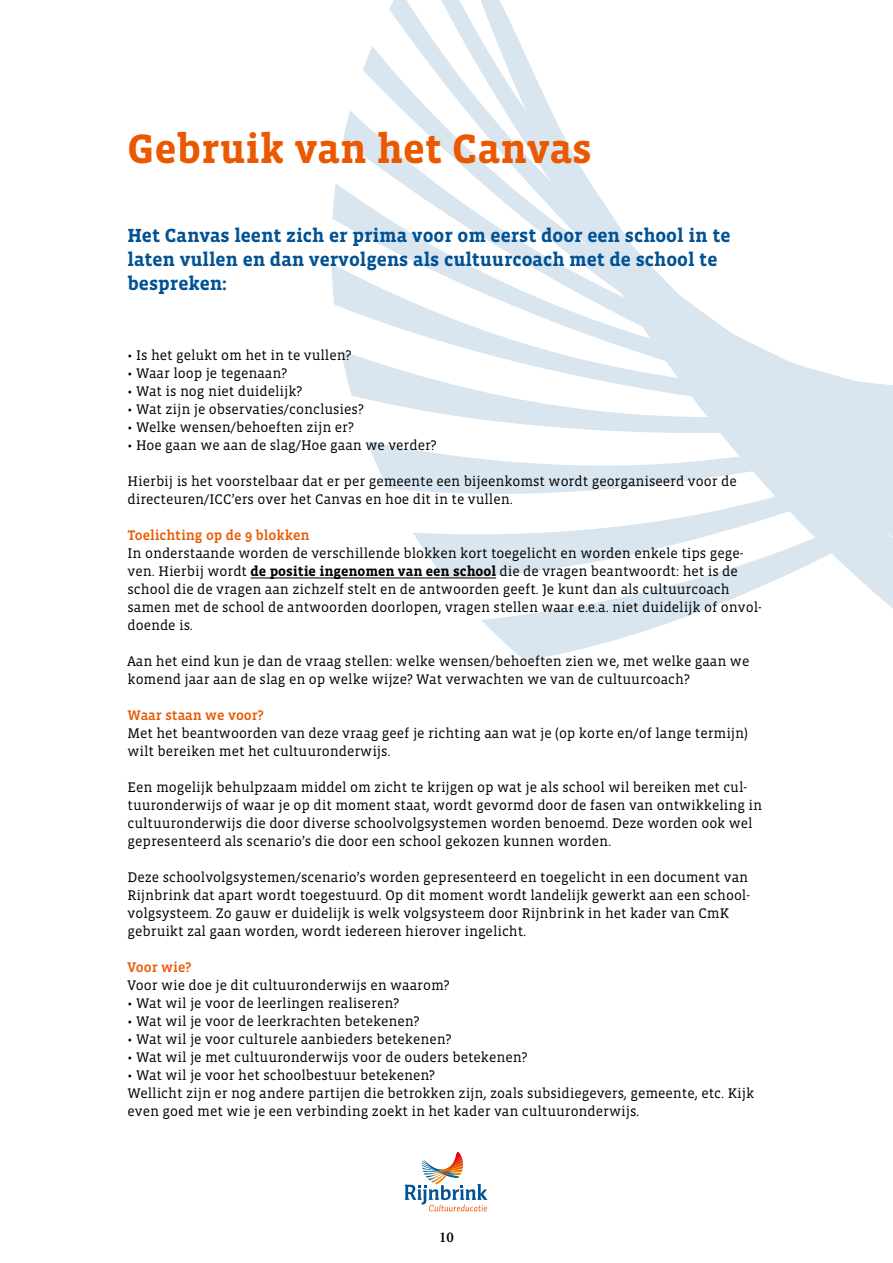
<style>
.page{position:relative;width:893px;height:1263px;background:#fff}
.page>*{position:absolute;margin:0;border:0;box-sizing:border-box;transform-origin:0 0}
.t1{font:700 42px "Vista Slab OTCE";color:#ea5901}
.t2{font:700 19.5px/24px "Vista Slab OTCE";color:#005294}
.t3{font:600 15px "Minion Pro";color:#000}
.t4{font:14.25px/18px "Vista Slab OTCE";color:#000}
.t5{font:500 14.25px "Vista Slab OTCE";color:#ea5901}
.s1{font-weight:700}
</style>
<div class="page">
<svg style="left:331px;top:0;width:562px;height:661px"></svg>
<hr style="left:251px;top:578px;width:245px;height:1px;background:#000">
<svg style="left:405px;top:1152px;width:82px;height:59px"></svg>
<h1 class="t1" style="left:128px;top:125px;width:466px">Gebruik van het Canvas</h1>
<h2 class="t2" style="left:128px;top:223px;width:604px">Het Canvas leent zich er prima voor om eerst door een school in te laten vullen en dan vervolgens als cultuurcoach met de school te bespreken:</h2>
<p class="t4" style="left:128px;top:346px;width:225px">• Is het gelukt om het in te vullen?</p>
<p class="t4" style="left:128px;top:364px;width:161px">• Waar loop je tegenaan?</p>
<p class="t4" style="left:128px;top:382px;width:176px">• Wat is nog niet duidelijk?</p>
<p class="t4" style="left:128px;top:400px;width:238px">• Wat zijn je observaties/conclusies?</p>
<p class="t4" style="left:128px;top:418px;width:228px">• Welke wensen/behoeften zijn er?</p>
<p class="t4" style="left:128px;top:436px;width:311px">• Hoe gaan we aan de slag/Hoe gaan we verder?</p>
<p class="t4" style="left:128px;top:472px;width:611px">Hierbij is het voorstelbaar dat er per gemeente een bijeenkomst wordt georganiseerd voor de directeuren/ICC’ers over het Canvas en hoe dit in te vullen.</p>
<p class="t5" style="left:128px;top:527px;width:183px">Toelichting op de 9 blokken</p>
<p class="t4" style="left:128px;top:544px;width:636px">In onderstaande worden de verschillende blokken kort toegelicht en worden enkele tips gege&shy;ven. Hierbij wordt <span class="s1">de positie ingenomen van een school</span> die de vragen beantwoordt: het is de school die de vragen aan zichzelf stelt en de antwoorden geeft. Je kunt dan als cultuurcoach samen met de school de antwoorden doorlopen, vragen stellen waar e.e.a. niet duidelijk of onvol&shy;doende is.</p>
<p class="t4" style="left:128px;top:652px;width:623px">Aan het eind kun je dan de vraag stellen: welke wensen/behoeften zien we, met welke gaan we komend jaar aan de slag en op welke wijze? Wat verwachten we van de cultuurcoach?</p>
<p class="t5" style="left:128px;top:707px;width:138px">Waar staan we voor?</p>
<p class="t4" style="left:128px;top:724px;width:622px">Met het beantwoorden van deze vraag geef je richting aan wat je (op korte en/of lange termijn) wilt bereiken met het cultuuronderwijs.</p>
<p class="t4" style="left:128px;top:778px;width:636px">Een mogelijk behulpzaam middel om zicht te krijgen op wat je als school wil bereiken met cul&shy;tuuronderwijs of waar je op dit moment staat, wordt gevormd door de fasen van ontwikkeling in cultuuronderwijs die door diverse schoolvolgsystemen worden benoemd. Deze worden ook wel gepresenteerd als scenario’s die door een school gekozen kunnen worden.</p>
<p class="t4" style="left:128px;top:868px;width:624px">Deze schoolvolgsystemen/scenario’s worden gepresenteerd en toegelicht in een document van Rijnbrink dat apart wordt toegestuurd. Op dit moment wordt landelijk gewerkt aan een school&shy;volgsysteem. Zo gauw er duidelijk is welk volgsysteem door Rijnbrink in het kader van CmK gebruikt zal gaan worden, wordt iedereen hierover ingelicht.</p>
<p class="t5" style="left:128px;top:959px;width:65px">Voor wie?</p>
<p class="t4" style="left:128px;top:976px;width:323px">Voor wie doe je dit cultuuronderwijs en waarom?</p>
<p class="t4" style="left:128px;top:994px;width:273px">• Wat wil je voor de leerlingen realiseren?</p>
<p class="t4" style="left:128px;top:1012px;width:293px">• Wat wil je voor de leerkrachten betekenen?</p>
<p class="t4" style="left:128px;top:1030px;width:325px">• Wat wil je voor culturele aanbieders betekenen?</p>
<p class="t4" style="left:128px;top:1048px;width:401px">• Wat wil je met cultuuronderwijs voor de ouders betekenen?</p>
<p class="t4" style="left:128px;top:1066px;width:628px">• Wat wil je voor het schoolbestuur betekenen?<br>Wellicht zijn er nog andere partijen die betrokken zijn, zoals subsidiegevers, gemeente, etc. Kijk even goed met wie je een verbinding zoekt in het kader van cultuuronderwijs.</p>
<p class="t3" style="left:439px;top:1227px;width:16px">10</p>
</div>
